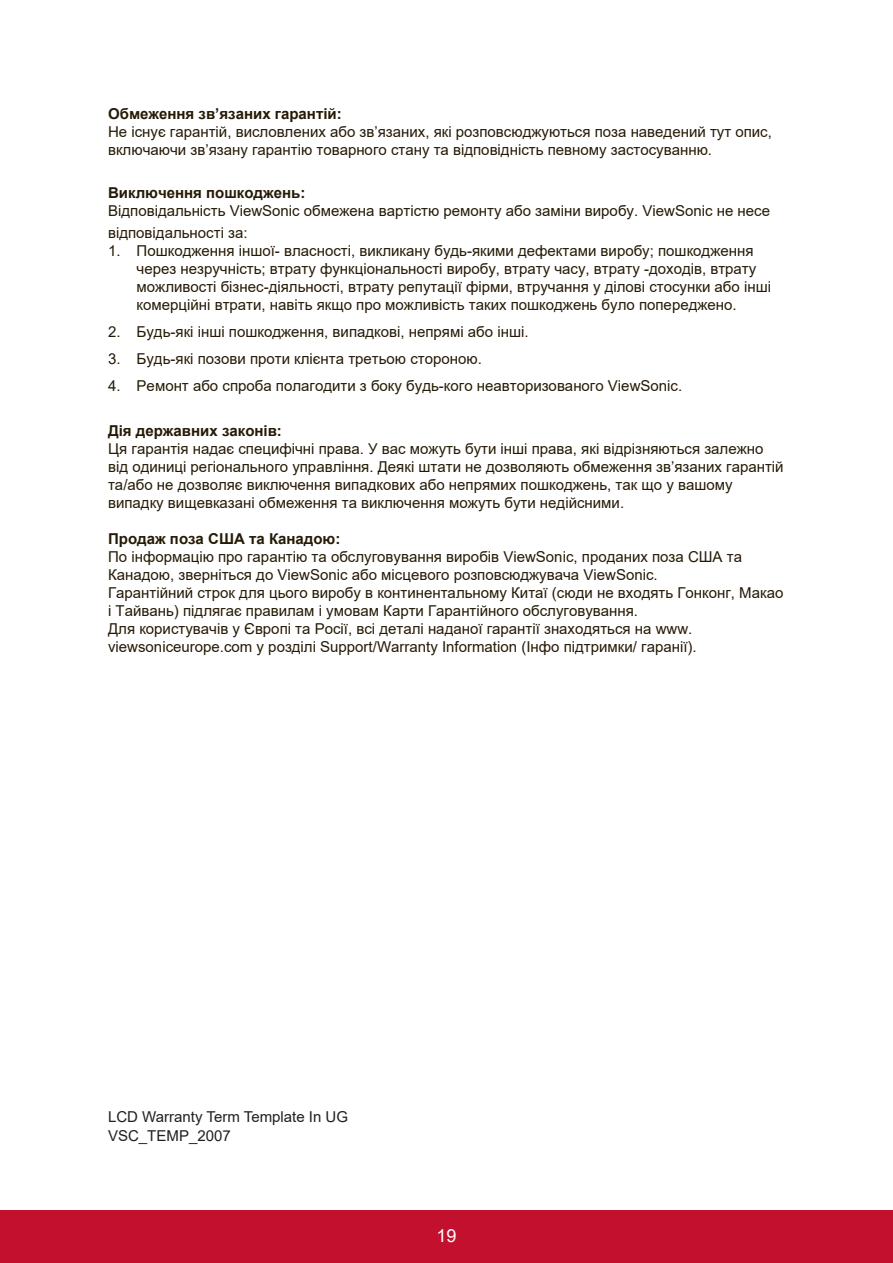
<style>
.page{position:relative;width:893px;height:1263px;background:#fff}
.page>*{position:absolute;margin:0;border:0;box-sizing:border-box;transform-origin:0 0}
.t1{font:18px "Arial";color:#fff}
.t2{font:15px/18px "Arial";color:#251a05}
.t3{font:700 15px "Arial";color:#251a05}
.t4{font:15px/19.5px "Arial";color:#231f20}
</style>
<div class="page">
<div style="left:0;top:1210px;width:892px;height:53px;background:#c3102f"></div>
<p class="t3" style="left:108px;top:103px;width:235px">Обмеження зв’язаних гарантій:</p>
<p class="t2" style="left:108px;top:123px;width:665px">Не існує гарантій, висловлених або зв’язаних, які розповсюджуються поза наведений тут опис, включаючи зв’язану гарантію товарного стану та відповідність певному застосуванню.</p>
<p class="t3" style="left:108px;top:182px;width:199px">Виключення пошкоджень:</p>
<p class="t2" style="left:108px;top:200px;width:663px;line-height:21.6px">Відповідальність ViewSonic обмежена вартістю ремонту або заміни виробу. ViewSonic не несе відповідальності за:</p>
<p class="t2" style="left:136px;top:241px;width:635px;text-indent:-28px">1. Пошкодження іншої- власності, викликану будь-якими дефектами виробу; пошкодження через незручність; втрату функціональності виробу, втрату часу, втрату -доходів, втрату можливості бізнес-діяльності, втрату репутації фірми, втручання у ділові стосунки або інші комерційні втрати, навіть якщо про можливість таких пошкоджень було попереджено.</p>
<p class="t2" style="left:108px;top:322px;width:422px">2. Будь-які інші пошкодження, випадкові, непрямі або інші.</p>
<p class="t2" style="left:108px;top:349px;width:375px">3. Будь-які позови проти клієнта третьою стороною.</p>
<p class="t2" style="left:108px;top:376px;width:575px">4. Ремонт або спроба полагодити з боку будь-кого неавторизованого ViewSonic.</p>
<p class="t3" style="left:108px;top:420px;width:175px">Дія державних законів:</p>
<p class="t2" style="left:108px;top:439px;width:676px">Ця гарантія надає специфічні права. У вас можуть бути інші права, які відрізняються залежно від одиниці регіонального управління. Деякі штати не дозволяють обмеження зв’язаних гарантій та/або не дозволяє виключення випадкових або непрямих пошкоджень, так що у вашому випадку вищевказані обмеження та виключення можуть бути недійсними.</p>
<p class="t3" style="left:108px;top:528px;width:234px">Продаж поза США та Канадою:</p>
<p class="t2" style="left:108px;top:547px;width:676px">По інформацію про гарантію та обслуговування виробів ViewSonic, проданих поза США та Канадою, зверніться до ViewSonic або місцевого розповсюджувача ViewSonic.<br>Гарантійний строк для цього виробу в континентальному Китаї (сюди не входять Гонконг, Макао і Тайвань) підлягає правилам і умовам Карти Гарантійного обслуговування.<br>Для користувачів у Європі та Росії, всі деталі наданої гарантії знаходяться на www. viewsoniceurope.com у розділі Support/Warranty Information (Інфо підтримки/ гаранії).</p>
<p class="t4" style="left:108px;top:1106px;width:241px">LCD Warranty Term Template In UG<br>VSC_TEMP_2007</p>
<p class="t1" style="left:436px;top:1223px;width:22px">19</p>
</div>
